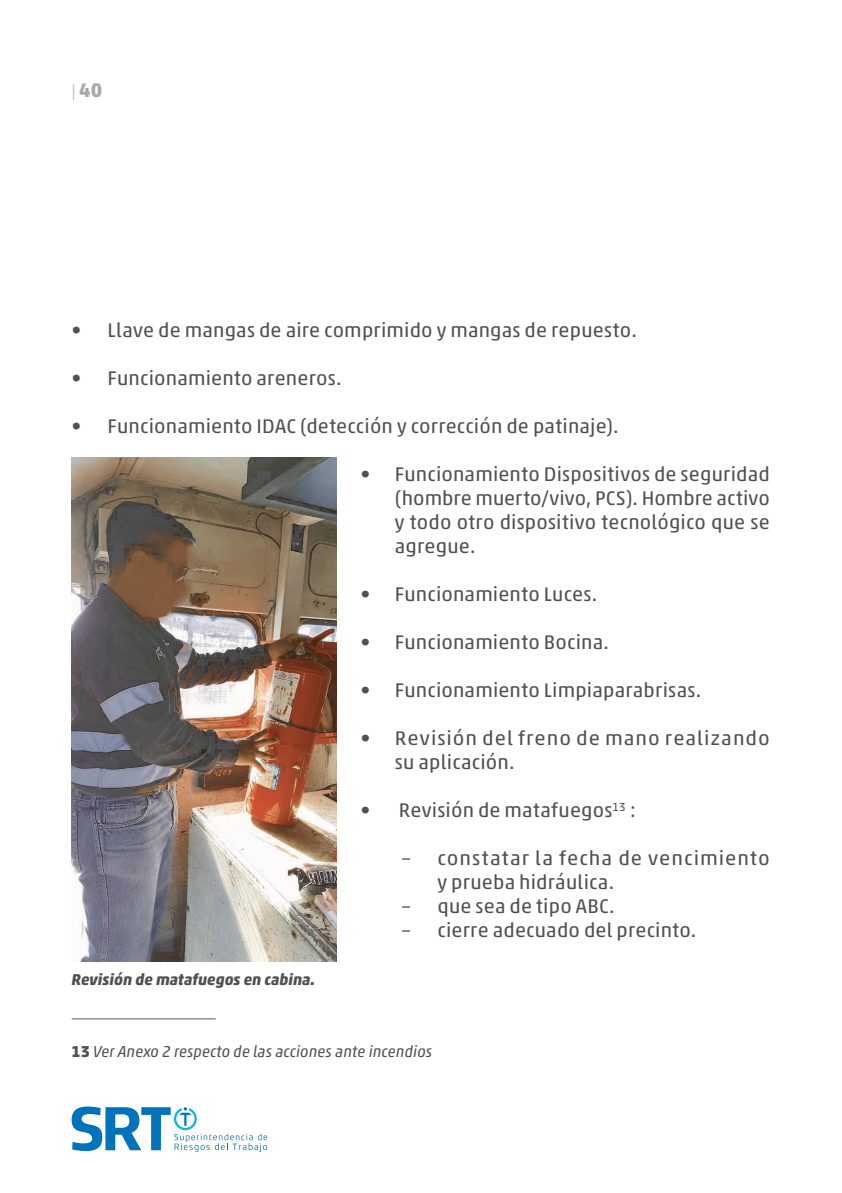
<style>
.page{position:relative;width:842px;height:1193px;background:#fff}
.page>*{position:absolute;margin:0;border:0;box-sizing:border-box;transform-origin:0 0}
.t1{font:20px/24px "Akko Pro";letter-spacing:.01em;color:#4f5252;text-align:justify}
.t2{font:20px/24px "Akko Pro";letter-spacing:.05em;color:#4f5252}
.t3{font:700 20px "Akko Pro";color:#a8a9ad}
.t4{font:italic 16px "Akko Pro";color:#4f5252}
.t5{font:italic 700 16px "Akko Pro";color:#4f5252}
.s1{font-weight:300;font-size:16px}
.s2{font-weight:700;font-style:normal}
</style>
<div class="page">
<svg style="left:72px;top:1106px;width:195px;height:46px"></svg>
<hr style="left:72px;top:1018px;width:144px;height:1px;background:#57585a">
<img style="left:72px;top:457px;width:264px;height:504px">
<p class="t3" style="left:72px;top:78px;width:32px"><span class="s1">|</span> 40</p>
<p class="t1" style="left:72px;top:318px;width:566px">• Llave de mangas de aire comprimido y mangas de repuesto.</p>
<p class="t1" style="left:72px;top:366px;width:271px">• Funcionamiento areneros.</p>
<p class="t1" style="left:72px;top:414px;width:548px">• Funcionamiento IDAC (detección y corrección de patinaje).</p>
<p class="t1" style="left:395px;top:462px;width:376px;text-indent:-34px">• Funcionamiento Dispositivos de seguridad (hombre muerto/vivo, PCS). Hombre activo y todo otro dispositivo tecnológico que se agregue.</p>
<p class="t1" style="left:360px;top:582px;width:238px">• Funcionamiento Luces.</p>
<p class="t1" style="left:360px;top:630px;width:250px">• Funcionamiento Bocina.</p>
<p class="t1" style="left:360px;top:678px;width:342px">• Funcionamiento Limpiaparabrisas.</p>
<p class="t2" style="left:395px;top:726px;width:376px;text-indent:-34px">• Revisión del freno de mano realizando su aplicación.</p>
<p class="t1" style="left:360px;top:798px;width:277px">• Revisión de matafuegos<sup>13</sup> :</p>
<p class="t2" style="left:437px;top:846px;width:334px;text-indent:-36px">– constatar la fecha de vencimiento y prueba hidráulica.</p>
<p class="t1" style="left:401px;top:894px;width:215px">– que sea de tipo ABC.</p>
<p class="t1" style="left:401px;top:918px;width:296px">– cierre adecuado del precinto.</p>
<p class="t5" style="left:72px;top:970px;width:245px">Revisión de matafuegos en cabina.</p>
<p class="t4" style="left:72px;top:1042px;width:362px"><span class="s2">13</span> Ver Anexo 2 respecto de las acciones ante incendios</p>
</div>
